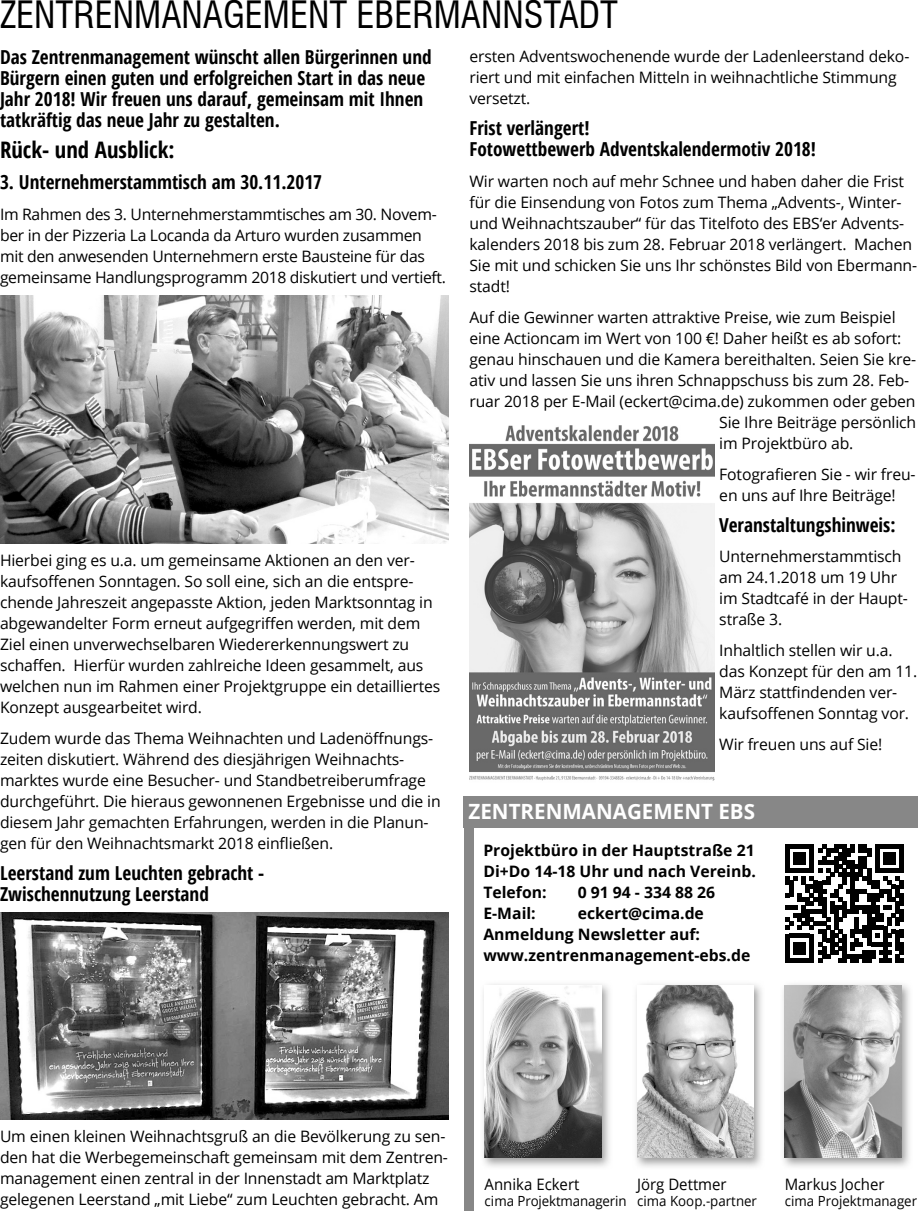
<style>
.page{position:relative;width:918px;height:1211px;background:#fff}
.page>*{position:absolute;margin:0;border:0;box-sizing:border-box;transform-origin:0 0}
.t1{font:condensed 36.75px "Swiss 721 BT";color:#000}
.t2{font:700 condensed 22.75px "Open Sans";color:#000}
.t3{font:700 21px "Open Sans";color:#fff}
.t4{font:700 condensed 19.25px/21px "Open Sans";color:#000}
.t5{font:15.75px/21px "Open Sans";letter-spacing:-.01em;color:#000}
.t6{font:700 15.75px/21px "Open Sans";color:#000;text-align:justify}
.t7{font:15.75px "Open Sans";letter-spacing:-.01em;color:#000;scale:.95 1}
.t8{font:14px "Open Sans";color:#000;scale:.95 1}
</style>
<div class="page">
<svg style="left:785px;top:844px;width:119px;height:118px"></svg>
<img style="left:483px;top:984px;width:127px;height:183px">
<img style="left:484px;top:985px;width:117px;height:172px">
<img style="left:783px;top:984px;width:127px;height:183px">
<img style="left:785px;top:985px;width:116px;height:172px">
<img style="left:636px;top:984px;width:126px;height:183px">
<img style="left:637px;top:985px;width:116px;height:172px">
<div style="left:463px;top:796px;width:10px;height:414px;background:#878787"></div>
<div style="left:463px;top:796px;width:455px;height:31px;background:#878787"></div>
<img style="left:0;top:295px;width:448px;height:248px">
<img style="left:0;top:912px;width:448px;height:207px">
<img style="left:470px;top:425px;width:244px;height:356px">
<h1 class="t1" style="left:0;top:-7px;width:619px">ZENTRENMANAGEMENT EBERMANNSTADT</h1>
<p class="t4" style="left:0;top:46px;width:433px">Das Zentrenmanagement wünscht allen Bürgerinnen und Bürgern einen guten und erfolgreichen Start in das neue Jahr 2018! Wir freuen uns darauf, gemeinsam mit Ihnen tatkräftig das neue Jahr zu gestalten.</p>
<h2 class="t2" style="left:0;top:134px;width:176px">Rück- und Ausblick:</h2>
<p class="t4" style="left:0;top:171px;width:324px">3. Unternehmerstammtisch am 30.11.2017</p>
<p class="t5" style="left:0;top:203px;width:447px">Im Rahmen des 3. Unternehmerstammtisches am 30. Novem&shy;ber in der Pizzeria La Locanda da Arturo wurden zusammen mit den anwesenden Unternehmern erste Bausteine für das gemeinsame Handlungsprogramm 2018 diskutiert und vertieft.</p>
<p class="t5" style="left:0;top:549px;width:442px">Hierbei ging es u.a. um gemeinsame Aktionen an den ver&shy;kaufsoffenen Sonntagen. So soll eine, sich an die entspre&shy;chende Jahreszeit angepasste Aktion, jeden Marktsonntag in abgewandelter Form erneut aufgegriffen werden, mit dem Ziel einen unverwechselbaren Wiedererkennungswert zu schaffen. Hierfür wurden zahlreiche Ideen gesammelt, aus welchen nun im Rahmen einer Projektgruppe ein detailliertes Konzept ausgearbeitet wird.</p>
<p class="t5" style="left:0;top:727px;width:442px">Zudem wurde das Thema Weihnachten und Ladenöffnungs&shy;zeiten diskutiert. Während des diesjährigen Weihnachts&shy;marktes wurde eine Besucher- und Standbetreiberumfrage durchgeführt. Die hieraus gewonnenen Ergebnisse und die in diesem Jahr gemachten Erfahrungen, werden in die Planun&shy;gen für den Weihnachtsmarkt 2018 einfließen.</p>
<p class="t4" style="left:0;top:862px;width:266px">Leerstand zum Leuchten gebracht -<br>Zwischennutzung Leerstand</p>
<p class="t5" style="left:469px;top:45px;width:441px">ersten Adventswochenende wurde der Ladenleerstand deko&shy;riert und mit einfachen Mitteln in weihnachtliche Stimmung versetzt.</p>
<p class="t4" style="left:469px;top:117px;width:348px">Frist verlängert!<br>Fotowettbewerb Adventskalendermotiv 2018!</p>
<p class="t5" style="left:469px;top:170px;width:449px">Wir warten noch auf mehr Schnee und haben daher die Frist für die Einsendung von Fotos zum Thema „Advents-, Winter&shy;und Weihnachtszauber“ für das Titelfoto des EBS‘er Advents&shy;kalenders 2018 bis zum 28. Februar 2018 verlängert. Machen Sie mit und schicken Sie uns Ihr schönstes Bild von Ebermann&shy;stadt!</p>
<p class="t5" style="left:469px;top:306px;width:428px">Auf die Gewinner warten attraktive Preise, wie zum Beispiel</p>
<p class="t5" style="left:469px;top:327px;width:433px">eine Actioncam im Wert von 100 €! Daher heißt es ab sofort:</p>
<p class="t5" style="left:469px;top:348px;width:448px">genau hinschauen und die Kamera bereithalten. Seien Sie kre-</p>
<p class="t5" style="left:469px;top:369px;width:441px">ativ und lassen Sie uns ihren Schnappschuss bis zum 28. Feb-</p>
<p class="t5" style="left:469px;top:390px;width:448px">ruar 2018 per E-Mail (eckert@cima.de) zukommen oder geben</p>
<p class="t5" style="left:719px;top:411px;width:198px">Sie Ihre Beiträge persönlich</p>
<p class="t5" style="left:719px;top:432px;width:136px">im Projektbüro ab.</p>
<p class="t5" style="left:719px;top:463px;width:198px">Fotografieren Sie - wir freu&shy;en uns auf Ihre Beiträge!</p>
<p class="t4" style="left:719px;top:513px;width:178px">Veranstaltungshinweis:</p>
<p class="t5" style="left:719px;top:546px;width:190px">Unternehmerstammtisch am 24.1.2018 um 19 Uhr im Stadtcafé in der Haupt&shy;straße 3.</p>
<p class="t5" style="left:719px;top:639px;width:199px">Inhaltlich stellen wir u.a. das Konzept für den am 11.<br>März stattfindenden ver&shy;kaufsoffenen Sonntag vor.</p>
<p class="t5" style="left:719px;top:733px;width:164px">Wir freuen uns auf Sie!</p>
<h3 class="t3" style="left:468px;top:797px;width:288px">ZENTRENMANAGEMENT EBS</h3>
<p class="t6" style="left:483px;top:839px;width:274px">Projektbüro in der Hauptstraße 21<br>Di+Do 14-18 Uhr und nach Vereinb.<br>Telefon:</p>
<p class="t6" style="left:578px;top:881px;width:139px">0 91 94 - 334 88 26</p>
<p class="t6" style="left:483px;top:902px;width:268px;text-align:left;text-indent:94px">eckert@cima.de<br>Anmeldung Newsletter auf: www.zentrenmanagement-ebs.de</p>
<p class="t6" style="left:483px;top:902px;width:54px">E-Mail:</p>
<p class="t5" style="left:0;top:1125px;width:449px">Um einen kleinen Weihnachtsgruß an die Bevölkerung zu sen&shy;den hat die Werbegemeinschaft gemeinsam mit dem Zentren&shy;management einen zentral in der Innenstadt am Marktplatz gelegenen Leerstand „mit Liebe“ zum Leuchten gebracht. Am</p>
<p class="t7" style="left:484px;top:1172px;width:101px">Annika Eckert</p>
<p class="t8" style="left:484px;top:1191px;width:151px">cima Projektmanagerin</p>
<p class="t7" style="left:637px;top:1172px;width:96px">Jörg Dettmer</p>
<p class="t8" style="left:637px;top:1191px;width:128px">cima Koop.-partner</p>
<p class="t7" style="left:785px;top:1172px;width:107px">Markus Jocher</p>
<p class="t8" style="left:785px;top:1191px;width:141px">cima Projektmanager</p>
</div>
